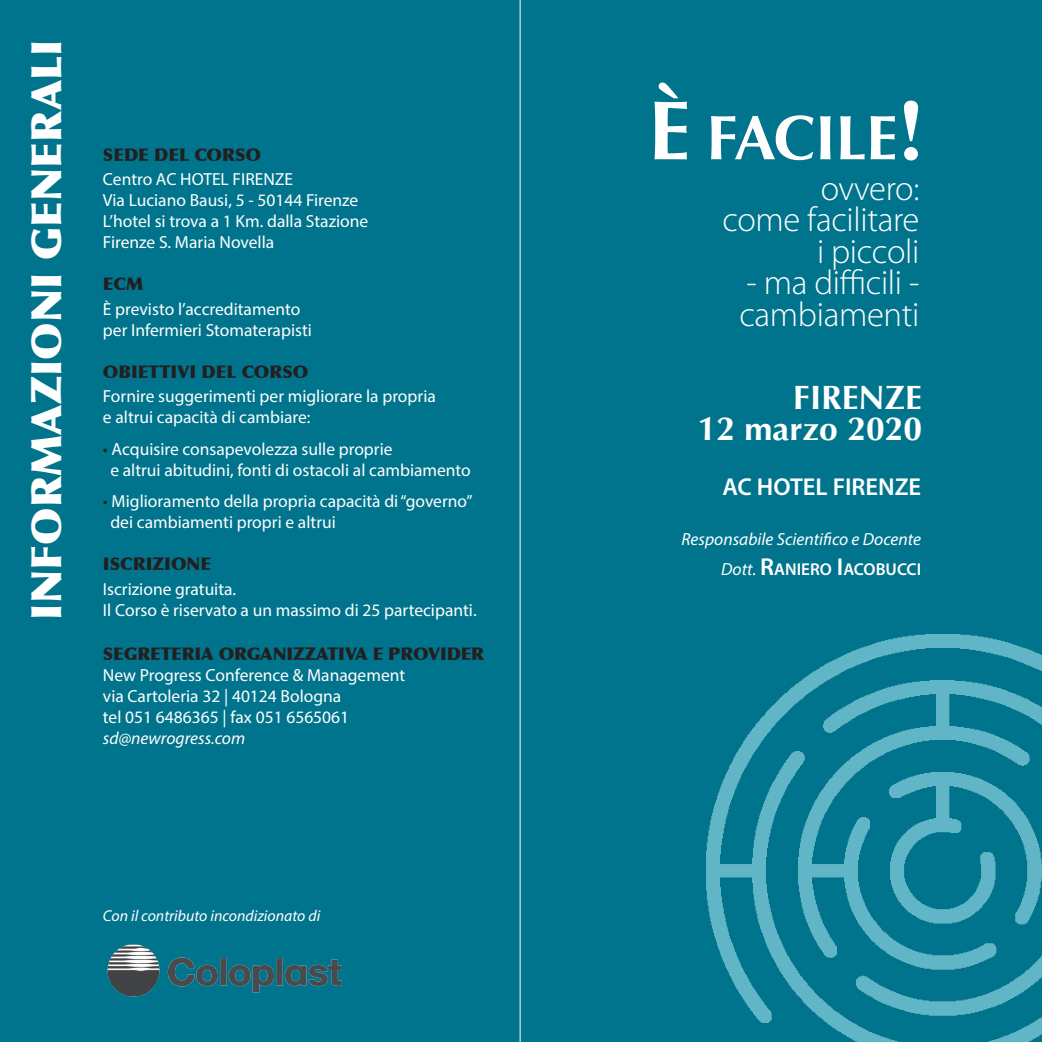
<style>
.page{position:relative;width:1042px;height:1042px;background:#fff}
.page>*{position:absolute;margin:0;border:0;box-sizing:border-box;transform-origin:0 0}
.t1{font:700 63px "Optima";letter-spacing:-.01em;color:#fff}
.t2{font:900 42px "Optima";color:#fff}
.t3{font:300 34.65px "Myriad Pro";letter-spacing:-.01em;color:#fff}
.t4{font:700 33.6px "Optima";color:#fff}
.t5{font:600 24.5px "Myriad Pro";color:#fff}
.t6{font:17.5px "Myriad Pro";color:#fff}
.t7{font:900 17.5px "Optima";color:#231f20}
.t8{font:italic 17.5px "Myriad Pro";color:#fff}
.t9{font:600 17.15px "Myriad Pro";color:#fff}
.t10{font:italic 15.75px "Myriad Pro";color:#fff}
.s1{color:#231f20}
.s2{font-size:84px}
.s3{font-weight:400;font-style:italic;font-size:17.5px}
.s4{font-size:24.5px}
</style>
<div class="page">
<div style="left:521px;top:0;width:521px;height:1042px;background:#00748c"></div>
<div style="left:0;top:0;width:521px;height:1042px;background:#00748c"></div>
<hr style="left:520px;top:0;width:1px;height:1042px;background:#fff">
<img style="left:107px;top:944px;width:235px;height:53px">
<img style="left:706px;top:635px;width:336px;height:407px">
<p class="t2" style="left:21px;top:619px;width:581px;rotate:-90deg">INFORMAZIONI GENERALI</p>
<p class="t7" style="left:103px;top:144px;width:159px">SEDE DEL CORSO</p>
<p class="t6" style="left:103px;top:169px;width:192px">Centro AC HOTEL FIRENZE</p>
<p class="t6" style="left:103px;top:190px;width:257px">Via Luciano Bausi, 5 - 50144 Firenze</p>
<p class="t6" style="left:103px;top:211px;width:267px">L’hotel si trova a 1 Km. dalla Stazione</p>
<p class="t6" style="left:103px;top:232px;width:173px">Firenze S. Maria Novella</p>
<p class="t7" style="left:103px;top:273px;width:42px">ECM</p>
<p class="t6" style="left:103px;top:298px;width:199px">È previsto l’accreditamento</p>
<p class="t6" style="left:103px;top:319px;width:210px">per Infermieri Stomaterapisti</p>
<p class="t7" style="left:103px;top:361px;width:207px">OBIETTIVI DEL CORSO</p>
<p class="t6" style="left:103px;top:386px;width:334px">Fornire suggerimenti per migliorare la propria</p>
<p class="t6" style="left:103px;top:407px;width:209px">e altrui capacità di cambiare:</p>
<p class="t6" style="left:103px;top:438px;width:291px"><span class="s1">•</span> Acquisire consapevolezza sulle proprie</p>
<p class="t6" style="left:110px;top:459px;width:362px">e altrui abitudini, fonti di ostacoli al cambiamento</p>
<p class="t6" style="left:103px;top:491px;width:371px"><span class="s1">•</span> Miglioramento della propria capacità di “governo”</p>
<p class="t6" style="left:110px;top:512px;width:227px">dei cambiamenti propri e altrui</p>
<p class="t7" style="left:103px;top:553px;width:110px">ISCRIZIONE</p>
<p class="t6" style="left:103px;top:578px;width:135px">Iscrizione gratuita.</p>
<p class="t6" style="left:103px;top:599px;width:375px">Il Corso è riservato a un massimo di 25 partecipanti.</p>
<p class="t7" style="left:103px;top:643px;width:383px">SEGRETERIA ORGANIZZATIVA E PROVIDER</p>
<p class="t6" style="left:103px;top:664px;width:304px">New Progress Conference &amp; Management</p>
<p class="t6" style="left:103px;top:685px;width:240px">via Cartoleria 32 | 40124 Bologna</p>
<p class="t6" style="left:103px;top:706px;width:248px">tel 051 6486365 | fax 051 6565061</p>
<p class="t8" style="left:103px;top:727px;width:144px">sd@newrogress.com</p>
<p class="t10" style="left:103px;top:906px;width:219px">Con il contributo incondizionato di</p>
<p class="t1" style="left:648px;top:101px;width:278px"><span class="s2">È</span> FACILE<span class="s2">!</span></p>
<p class="t3" style="left:821px;top:167px;width:100px">ovvero:</p>
<p class="t3" style="left:722px;top:199px;width:198px">come facilitare</p>
<p class="t3" style="left:817px;top:230px;width:104px">i piccoli</p>
<p class="t3" style="left:746px;top:262px;width:174px">- ma difficili -</p>
<p class="t3" style="left:739px;top:293px;width:181px">cambiamenti</p>
<p class="t4" style="left:793px;top:378px;width:130px">FIRENZE</p>
<p class="t4" style="left:698px;top:409px;width:226px">12 marzo 2020</p>
<p class="t5" style="left:722px;top:471px;width:200px">AC HOTEL FIRENZE</p>
<p class="t8" style="left:681px;top:528px;width:241px">Responsabile Scientifico e Docente</p>
<p class="t9" style="left:721px;top:558px;width:202px"><span class="s3">Dott.</span> <span class="s4">R</span>ANIERO <span class="s4">I</span>ACOBUCCI</p>
</div>
